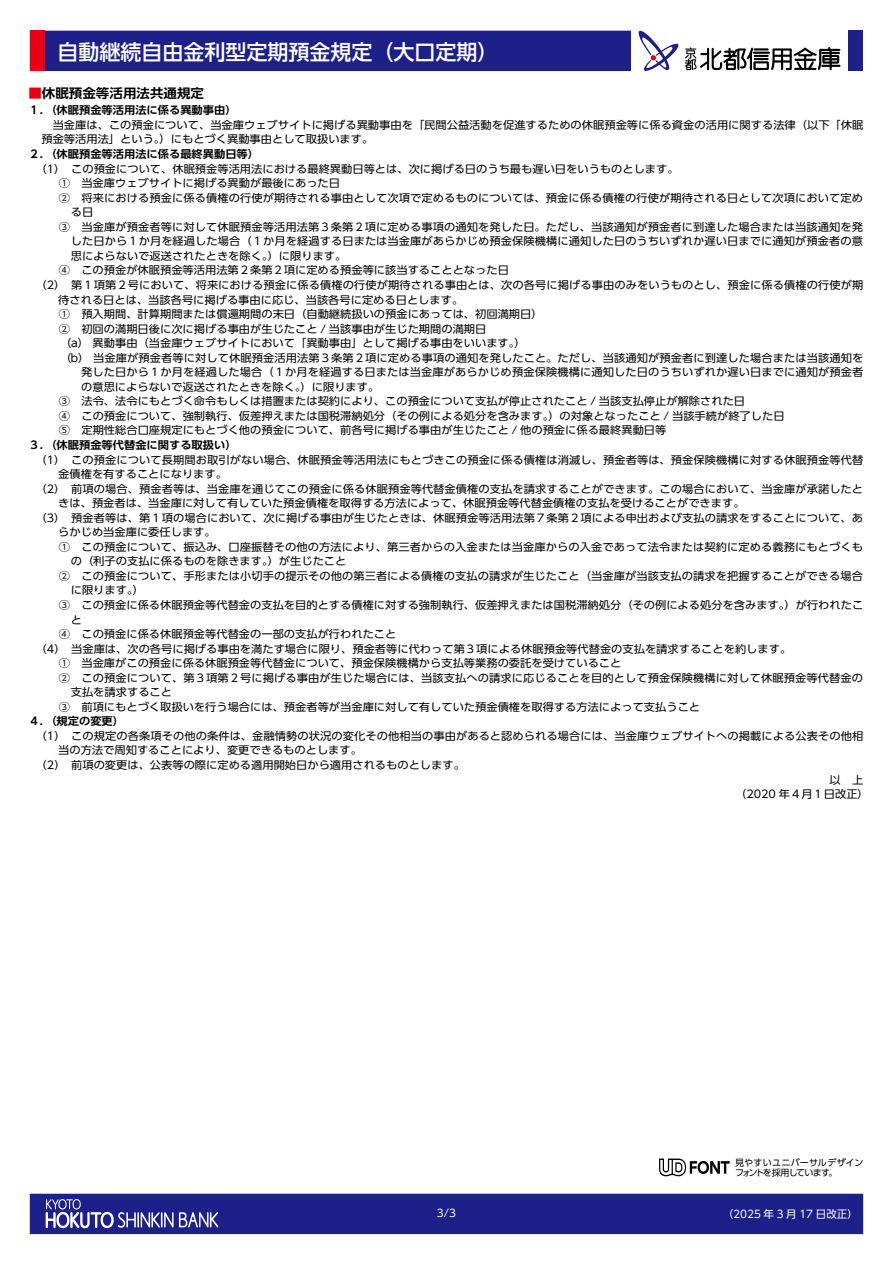
<style>
.page{position:relative;width:893px;height:1263px;background:#fff}
.page>*{position:absolute;margin:0;border:0;box-sizing:border-box;transform-origin:0 0}
.t1{font:500 21px "UD Shin Go Pr 6 N";color:#fff}
.t2{font:700 12.9px "UD Shin Go Pr 6 N De";color:#000;scale:1.05 1}
.t3{font:10.65px/14.5px "UD Shin Go Pr 6 N";color:#000;scale:1.05 1}
.t4{font:700 10.65px "UD Shin Go Pr 6 N De";color:#000;scale:1.05 1}
.t5{font:10.5px "UD Shin Go Pr 6 N";color:#fff}
.t6{font:9px/10.5px "UD Shin Go Pr 6 N";letter-spacing:.02em;color:#000}
.t7{font:9px "UD Shin Go Pr 6 N";letter-spacing:-.1em;color:#000}
.s1{color:#e60012}
</style>
<div class="page">
<svg style="left:659px;top:1158px;width:71px;height:18px"></svg>
<div style="left:30px;top:1194px;width:833px;height:40px;background:#1d2088"></div>
<div style="left:30px;top:31px;width:601px;height:40px;background:#1d2088"></div>
<div style="left:30px;top:31px;width:15px;height:40px;background:#e60012"></div>
<div style="left:848px;top:31px;width:15px;height:40px;background:#1d2088"></div>
<svg style="left:639px;top:31px;width:39px;height:40px"></svg>
<svg style="left:685px;top:47px;width:156px;height:23px"></svg>
<svg style="left:46px;top:1199px;width:172px;height:29px"></svg>
<h1 class="t1" style="left:57px;top:35px;width:443px">自動継続自由金利型定期預金規定（大口定期(</h1>
<p class="t2" style="left:28px;top:82px;width:169px"><span class="s1">■</span>休眠預金等活用法共通規定</p>
<p class="t4" style="left:45px;top:102px;width:184px">（休眠預金等活用法に係る異動事由(</p>
<p class="t4" style="left:28px;top:102px;width:23px">１．</p>
<p class="t3" style="left:41px;top:117px;width:784px;text-indent:11px">当金庫は、この預金について、当金庫ウェブサイトに掲げる異動事由を「民間公益活動を促進するための休眠預金等に係る資金の活用に関する法律（以下「休眠預金等活用法」という。）にもとづく異動事由として取扱います。</p>
<p class="t4" style="left:45px;top:145px;width:205px">（休眠預金等活用法に係る最終異動日等(</p>
<p class="t4" style="left:28px;top:145px;width:23px">２．</p>
<p class="t3" style="left:36px;top:161px;width:614px">（1）　この預金について、休眠預金等活用法における最終異動日等とは、次に掲げる日のうち最も遅い日をいうものとします。</p>
<p class="t3" style="left:59px;top:175px;width:269px">①　当金庫ウェブサイトに掲げる異動が最後にあった日</p>
<p class="t3" style="left:59px;top:190px;width:767px">②　将来における預金に係る債権の行使が期待される事由として次項で定めるものについては、預金に係る債権の行使が期待される日として次項において定め</p>
<p class="t3" style="left:71px;top:205px;width:23px">る日</p>
<p class="t3" style="left:59px;top:219px;width:767px">③　当金庫が預金者等に対して休眠預金等活用法第３条第２項に定める事項の通知を発した日。ただし、当該通知が預金者に到達した場合または当該通知を発</p>
<p class="t3" style="left:71px;top:234px;width:756px">した日から１か月を経過した場合（１か月を経過する日または当金庫があらかじめ預金保険機構に通知した日のうちいずれか遅い日までに通知が預金者の意</p>
<p class="t3" style="left:71px;top:248px;width:264px">思によらないで返送されたときを除く。）に限ります。</p>
<p class="t3" style="left:59px;top:263px;width:430px">④　この預金が休眠預金等活用法第２条第２項に定める預金等に該当することとなった日</p>
<p class="t3" style="left:36px;top:277px;width:790px">（2）　第１項第２号において、将来における預金に係る債権の行使が期待される事由とは、次の各号に掲げる事由のみをいうものとし、預金に係る債権の行使が期</p>
<p class="t3" style="left:58px;top:292px;width:387px">待される日とは、当該各号に掲げる事由に応じ、当該各号に定める日とします。</p>
<p class="t3" style="left:59px;top:306px;width:462px">①　預入期間、計算期間または償還期間の末日（自動継続扱いの預金にあっては、初回満期日(</p>
<p class="t3" style="left:59px;top:321px;width:409px">②　初回の満期日後に次に掲げる事由が生じたこと / 当該事由が生じた期間の満期日</p>
<p class="t3" style="left:78px;top:335px;width:428px">）　異動事由（当金庫ウェブサイトにおいて「異動事由」として掲げる事由をいいます (。</p>
<p class="t3" style="left:60px;top:335px;width:12px">（</p>
<p class="t3" style="left:69px;top:335px;width:12px">ａ</p>
<p class="t4" style="left:29px;top:436px;width:23px">３．</p>
<p class="t3" style="left:78px;top:350px;width:749px">）　当金庫が預金者等に対して休眠預金活用法第３条第２項に定める事項の通知を発したこと。ただし、当該通知が預金者に到達した場合または当該通知を</p>
<p class="t3" style="left:60px;top:350px;width:12px">（</p>
<p class="t3" style="left:69px;top:350px;width:12px">ｂ</p>
<p class="t3" style="left:81px;top:365px;width:746px">発した日から１か月を経過した場合（１か月を経過する日または当金庫があらかじめ預金保険機構に通知した日のうちいずれか遅い日までに通知が預金者</p>
<p class="t3" style="left:81px;top:379px;width:285px">の意思によらないで返送されたときを除く。）に限ります。</p>
<p class="t3" style="left:59px;top:394px;width:655px">③　法令、法令にもとづく命令もしくは措置または契約により、この預金について支払が停止されたこと / 当該支払停止が解除された日</p>
<p class="t3" style="left:59px;top:408px;width:693px">④　この預金について、強制執行、仮差押えまたは国税滞納処分（その例による処分を含みます。）の対象となったこと / 当該手続が終了した日</p>
<p class="t3" style="left:59px;top:423px;width:580px">⑤　定期性総合口座規定にもとづく他の預金について、前各号に掲げる事由が生じたこと / 他の預金に係る最終異動日等</p>
<p class="t4" style="left:45px;top:436px;width:184px">（休眠預金等代替金に関する取扱い(</p>
<p class="t3" style="left:36px;top:452px;width:790px">（1）　この預金について長期間お取引がない場合、休眠預金等活用法にもとづきこの預金に係る債権は消滅し、預金者等は、預金保険機構に対する休眠預金等代替</p>
<p class="t3" style="left:58px;top:466px;width:162px">金債権を有することになります。</p>
<p class="t3" style="left:36px;top:481px;width:790px">（2）　前項の場合、預金者等は、当金庫を通じてこの預金に係る休眠預金等代替金債権の支払を請求することができます。この場合において、当金庫が承諾したと</p>
<p class="t3" style="left:58px;top:495px;width:655px">きは、預金者は、当金庫に対して有していた預金債権を取得する方法によって、休眠預金等代替金債権の支払を受けることができます。</p>
<p class="t3" style="left:36px;top:510px;width:790px">（3）　預金者等は、第１項の場合において、次に掲げる事由が生じたときは、休眠預金等活用法第７条第２項による申出および支払の請求をすることについて、あ</p>
<p class="t3" style="left:58px;top:525px;width:151px">らかじめ当金庫に委任します。</p>
<p class="t3" style="left:59px;top:539px;width:767px">①　この預金について、振込み、口座振替その他の方法により、第三者からの入金または当金庫からの入金であって法令または契約に定める義務にもとづくも</p>
<p class="t3" style="left:71px;top:554px;width:264px">の（利子の支払に係るものを除きます。）が生じたこと</p>
<p class="t3" style="left:59px;top:568px;width:767px">②　この預金について、手形または小切手の提示その他の第三者による債権の支払の請求が生じたこと（当金庫が当該支払の請求を把握することができる場合</p>
<p class="t3" style="left:71px;top:583px;width:71px">に限ります (。</p>
<p class="t3" style="left:59px;top:597px;width:767px">③　この預金に係る休眠預金等代替金の支払を目的とする債権に対する強制執行、仮差押えまたは国税滞納処分（その例による処分を含みます。）が行われたこ</p>
<p class="t3" style="left:71px;top:612px;width:12px">と</p>
<p class="t3" style="left:59px;top:626px;width:323px">④　この預金に係る休眠預金等代替金の一部の支払が行われたこと</p>
<p class="t3" style="left:36px;top:641px;width:721px">（4）　当金庫は、次の各号に掲げる事由を満たす場合に限り、預金者等に代わって第３項による休眠預金等代替金の支払を請求することを約します。</p>
<p class="t3" style="left:59px;top:655px;width:537px">①　当金庫がこの預金に係る休眠預金等代替金について、預金保険機構から支払等業務の委託を受けていること</p>
<p class="t3" style="left:59px;top:670px;width:767px">②　この預金について、第３項第２号に掲げる事由が生じた場合には、当該支払への請求に応じることを目的として預金保険機構に対して休眠預金等代替金の</p>
<p class="t3" style="left:71px;top:685px;width:98px">支払を請求すること</p>
<p class="t3" style="left:59px;top:699px;width:612px">③　前項にもとづく取扱いを行う場合には、預金者等が当金庫に対して有していた預金債権を取得する方法によって支払うこと</p>
<p class="t4" style="left:45px;top:713px;width:77px">（規定の変更(</p>
<p class="t4" style="left:29px;top:713px;width:23px">４．</p>
<p class="t3" style="left:36px;top:728px;width:790px">（1）　この規定の各条項その他の条件は、金融情勢の状況の変化その他相当の事由があると認められる場合には、当金庫ウェブサイトへの掲載による公表その他相</p>
<p class="t3" style="left:58px;top:743px;width:291px">当の方法で周知することにより、変更できるものとします。</p>
<p class="t3" style="left:36px;top:757px;width:410px">（2）　前項の変更は、公表等の際に定める適用開始日から適用されるものとします。</p>
<p class="t3" style="left:829px;top:772px;width:34px">以　上</p>
<p class="t3" style="left:735px;top:786px;width:129px">（2020 年４月１日改正(</p>
<p class="t5" style="left:437px;top:1204px;width:21px">3/3</p>
<p class="t6" style="left:829px;top:1157px;width:36px;text-indent:-94px">見やすいユニバーサルデザイン。</p>
<p class="t7" style="left:735px;top:1165px;width:97px">フォントを採用しています</p>
<p class="t5" style="left:723px;top:1205px;width:137px">（2025 年 3 月 17 日改正(</p>
</div>
